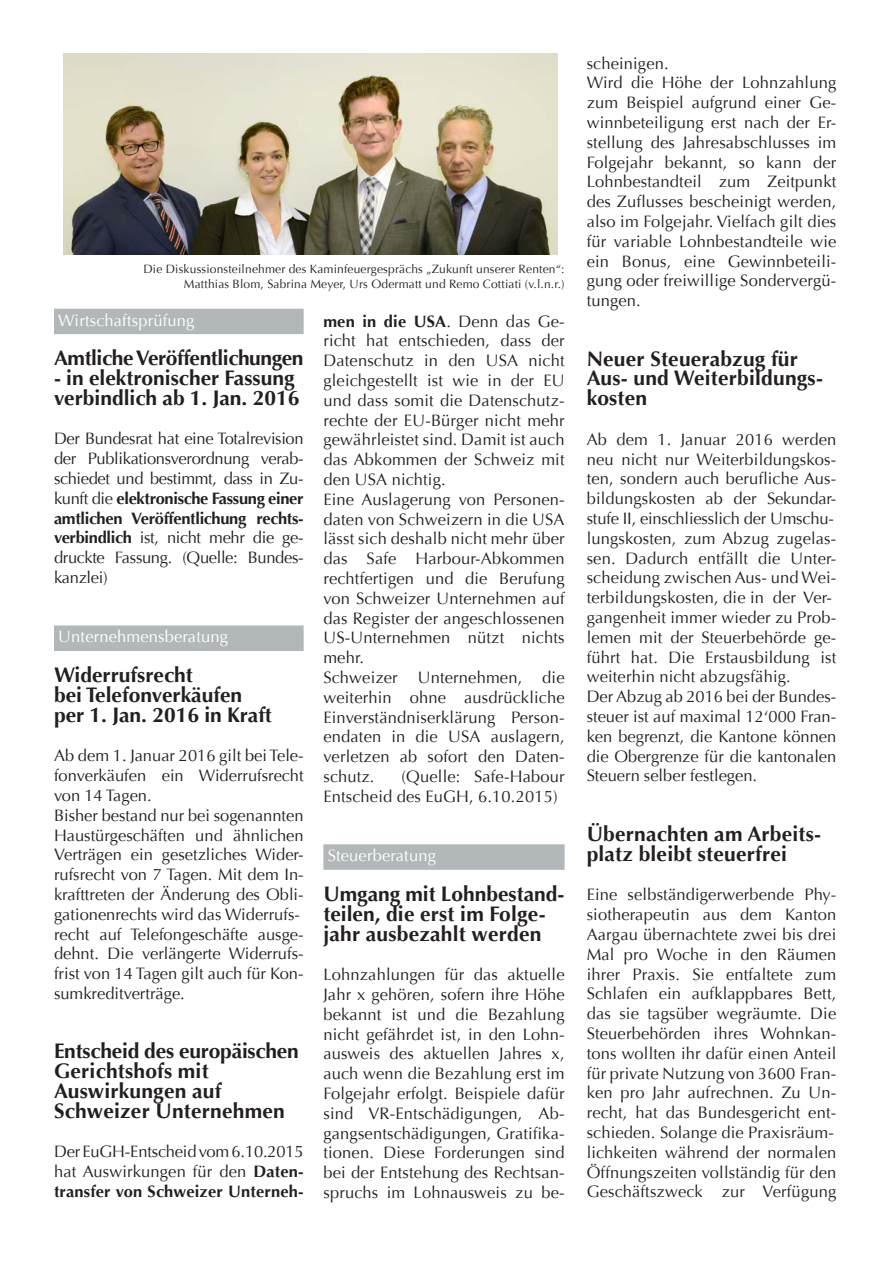
<style>
.page{position:relative;width:893px;height:1263px;background:#fff}
.page>*{position:absolute;margin:0;border:0;box-sizing:border-box;transform-origin:0 0}
.t1{font:700 21px/19.8px "Optima";color:#231f20}
.t2{font:700 21px "Optima";letter-spacing:-.02em;color:#231f20}
.t3{font:16.5px/19.8px "Optima";letter-spacing:.01em;color:#231f20}
.t4{font:16.5px "Optima";letter-spacing:.01em;color:#fff}
.t5{font:12px/14.4px "Optima";letter-spacing:.015em;color:#231f20;text-align:right}
.s1{font-weight:700}
</style>
<div class="page">
<div style="left:54px;top:309px;width:250px;height:25px;background:#b2b7ba"></div>
<div style="left:54px;top:625px;width:250px;height:26px;background:#b2b7ba"></div>
<div style="left:323px;top:844px;width:242px;height:26px;background:#b2b7ba"></div>
<img style="left:63px;top:53px;width:494px;height:202px">
<p class="t5" style="left:143px;top:262px;width:423px">Die Diskussionsteilnehmer des Kaminfeuergesprächs „Zukunft unserer Renten“:<br>Matthias Blom, Sabrina Meyer, Urs Odermatt und Remo Cottiati (v.l.n.r.)</p>
<p class="t4" style="left:58px;top:310px;width:138px">Wirtschaftsprüfung</p>
<p class="t2" style="left:54px;top:346px;width:251px">Amtliche Veröffentlichungen</p>
<p class="t1" style="left:54px;top:368px;width:247px">- in elektronischer Fassung verbindlich ab 1. Jan. 2016</p>
<p class="t3" style="left:54px;top:429px;width:251px;text-align:justify">Der Bundesrat hat eine Totalrevision der Publikationsverordnung verab&shy;schiedet und bestimmt, dass in Zu&shy;kunft die <span class="s1">elektronische Fassung einer amtlichen Veröffentlichung rechts&shy;verbindlich</span> ist, nicht mehr die ge&shy;druckte Fassung. (Quelle: Bundes&shy;kanzlei)</p>
<p class="t4" style="left:58px;top:627px;width:171px">Unternehmensberatung</p>
<p class="t1" style="left:54px;top:665px;width:219px">Widerrufsrecht<br>bei Telefonverkäufen per 1. Jan. 2016 in Kraft</p>
<p class="t3" style="left:54px;top:746px;width:251px">Ab dem 1. Januar 2016 gilt bei Tele&shy;fonverkäufen ein Widerrufsrecht von 14 Tagen.<br>Bisher bestand nur bei sogenannten<br>Haustürgeschäften und ähnlichen<br>Verträgen ein gesetzliches Wider&shy;rufsrecht von 7 Tagen. Mit dem In&shy;krafttreten der Änderung des Obli&shy;gationenrechts wird das Widerrufs&shy;recht auf Telefongeschäfte ausge&shy;dehnt. Die verlängerte Widerrufs&shy;frist von 14 Tagen gilt auch für Kon&shy;sumkreditverträge.</p>
<p class="t1" style="left:54px;top:1041px;width:246px">Entscheid des europäischen<br>Gerichtshofs mit<br>Auswirkungen auf<br>Schweizer Unternehmen</p>
<p class="t3" style="left:54px;top:1142px;width:251px;text-align:justify">Der EuGH-Entscheid vom 6.10.2015 hat Auswirkungen für den <span class="s1">Daten&shy;transfer von Schweizer Unterneh-</span></p>
<p class="t3" style="left:323px;top:311px;width:243px"><span class="s1">men in die USA</span>. Denn das Ge&shy;richt hat entschieden, dass der<br>Datenschutz in den USA nicht gleichgestellt ist wie in der EU und dass somit die Datenschutz&shy;rechte der EU-Bürger nicht mehr gewährleistet sind. Damit ist auch das Abkommen der Schweiz mit den USA nichtig.<br>Eine Auslagerung von Personen&shy;daten von Schweizern in die USA lässt sich deshalb nicht mehr über das Safe Harbour-Abkommen rechtfertigen und die Berufung von Schweizer Unternehmen auf das Register der angeschlossenen<br>US-Unternehmen nützt nichts mehr.<br>Schweizer Unternehmen, die weiterhin ohne ausdrückliche<br>Einverständniserklärung Person&shy;endaten in die USA auslagern, verletzen ab sofort den Daten&shy;schutz.</p>
<p class="t3" style="left:323px;top:767px;width:243px;text-indent:78px">(Quelle: Safe-Habour<br>Entscheid des EuGH, 6.10.2015)</p>
<p class="t4" style="left:328px;top:846px;width:110px">Steuerberatung</p>
<p class="t1" style="left:323px;top:884px;width:243px">Umgang mit Lohnbestand&shy;teilen, die erst im Folge&shy;jahr ausbezahlt werden</p>
<p class="t3" style="left:323px;top:965px;width:243px;text-align:justify">Lohnzahlungen für das aktuelle Jahr x gehören, sofern ihre Höhe bekannt ist und die Bezahlung nicht gefährdet ist, in den Lohn&shy;ausweis des aktuellen Jahres x, auch wenn die Bezahlung erst im Folgejahr erfolgt. Beispiele dafür sind VR-Entschädigungen, Ab&shy;gangsentschädigungen, Gratifika&shy;tionen. Diese Forderungen sind bei der Entstehung des Rechtsan&shy;spruchs im Lohnausweis zu be-</p>
<p class="t3" style="left:587px;top:53px;width:251px">scheinigen.<br>Wird die Höhe der Lohnzahlung zum Beispiel aufgrund einer Ge&shy;winnbeteiligung erst nach der Er&shy;stellung des Jahresabschlusses im<br>Folgejahr bekannt, so kann der<br>Lohnbestandteil zum Zeitpunkt des Zuflusses bescheinigt werden, also im Folgejahr. Vielfach gilt dies für variable Lohnbestandteile wie ein Bonus, eine Gewinnbeteili&shy;gung oder freiwillige Sondervergü&shy;tungen.</p>
<p class="t1" style="left:587px;top:349px;width:238px">Neuer Steuerabzug für<br>Aus- und Weiterbildungs&shy;kosten</p>
<p class="t3" style="left:587px;top:430px;width:251px">Ab dem 1. Januar 2016 werden neu nicht nur Weiterbildungskos&shy;ten, sondern auch berufliche Aus&shy;bildungskosten ab der Sekundar&shy;stufe II, einschliesslich der Umschu&shy;lungskosten, zum Abzug zugelas&shy;sen. Dadurch entfällt die Unter&shy;scheidung zwischen Aus- und Wei&shy;terbildungskosten, die in der Ver&shy;gangenheit immer wieder zu Prob&shy;lemen mit der Steuerbehörde ge&shy;führt hat. Die Erstausbildung ist weiterhin nicht abzugsfähig.<br>Der Abzug ab 2016 bei der Bundes&shy;steuer ist auf maximal 12‘000 Fran&shy;ken begrenzt, die Kantone können die Obergrenze für die kantonalen<br>Steuern selber festlegen.</p>
<p class="t1" style="left:587px;top:824px;width:236px">Übernachten am Arbeits&shy;platz bleibt steuerfrei</p>
<p class="t3" style="left:587px;top:885px;width:251px">Eine selbständigerwerbende Phy&shy;siotherapeutin aus dem Kanton<br>Aargau übernachtete zwei bis drei<br>Mal pro Woche in den Räumen ihrer Praxis. Sie entfaltete zum<br>Schlafen ein aufklappbares Bett, das sie tagsüber wegräumte. Die<br>Steuerbehörden ihres Wohnkan&shy;tons wollten ihr dafür einen Anteil für private Nutzung von 3600 Fran&shy;ken pro Jahr aufrechnen. Zu Un&shy;recht, hat das Bundesgericht ent&shy;schieden. Solange die Praxisräum&shy;lichkeiten während der normalen<br>Öffnungszeiten vollständig für den<br>Geschäftszweck zur Verfügung</p>
</div>
